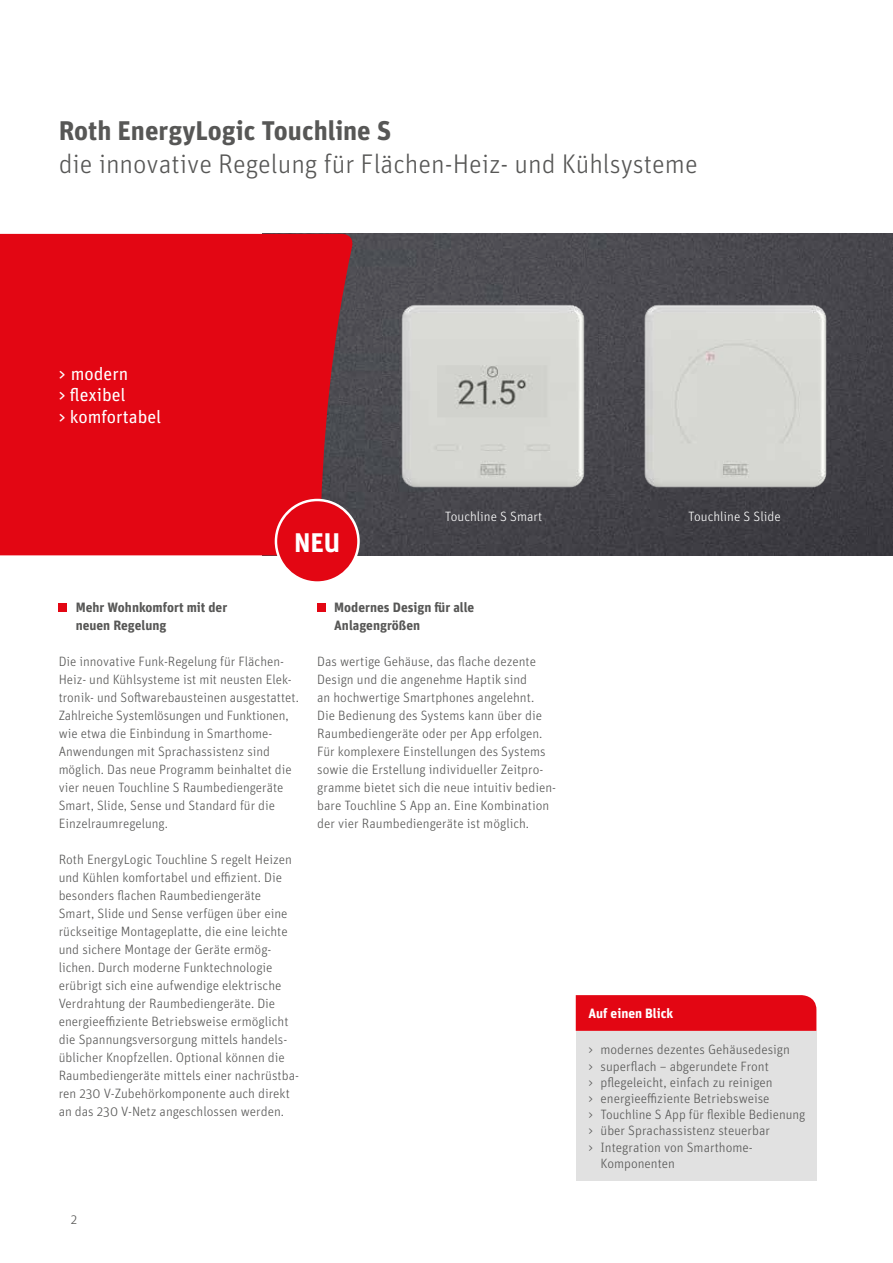
<style>
.page{position:relative;width:893px;height:1263px;background:#fff}
.page>*{position:absolute;margin:0;border:0;box-sizing:border-box;transform-origin:0 0}
.t1{font:300 27px "Unit OT";color:#575756}
.t2{font:700 27px "Unit OT";color:#575756}
.t3{font:700 27px "Unit OT";color:#fff}
.t4{font:18px/21.6px "Unit OT";color:#fff}
.t5{font:300 13.5px/18px "Unit OT";color:#575756}
.t6{font:700 13.5px/18px "Unit OT";color:#575756}
.t7{font:300 13.5px "Unit OT";color:#fff}
.t8{font:700 13.5px "Unit OT";color:#fff}
</style>
<div class="page">
<img style="left:355px;top:234px;width:538px;height:321px">
<div style="left:0;top:234px;width:355px;height:321px;background:#e30613"></div>
<div style="left:59px;top:603px;width:8px;height:9px;background:#e30613"></div>
<div style="left:317px;top:603px;width:9px;height:9px;background:#e30613"></div>
<svg style="left:275px;top:499px;width:85px;height:85px"></svg>
<div style="left:277px;top:501px;width:80px;height:80px;background:#e30613;border-radius:50%"></div>
<div style="left:576px;top:1031px;width:240px;height:149px;background:#e1e1e1"></div>
<div style="left:576px;top:995px;width:240px;height:36px;background:#e30613"></div>
<img style="left:360px;top:262px;width:242px;height:264px">
<img style="left:602px;top:262px;width:265px;height:264px">
<h1 class="t2" style="left:59px;top:113px;width:334px">Roth EnergyLogic Touchline S</h1>
<h1 class="t1" style="left:59px;top:148px;width:641px">die innovative Regelung für Flächen-Heiz- und Kühlsysteme</h1>
<h2 class="t4" style="left:59px;top:362px;width:104px">&gt; modern<br>&gt; flexibel<br>&gt; komfortabel</h2>
<h1 class="t3" style="left:294px;top:525px;width:48px">NEU</h1>
<p class="t7" style="left:445px;top:508px;width:99px">Touchline S Smart</p>
<p class="t7" style="left:688px;top:508px;width:94px">Touchline S Slide</p>
<p class="t6" style="left:76px;top:598px;width:153px">Mehr Wohnkomfort mit der neuen Regelung</p>
<p class="t5" style="left:59px;top:652px;width:242px">Die innovative Funk-Regelung für Flächen-Heiz- und Kühlsysteme ist mit neusten Elek&shy;tronik- und Softwarebausteinen ausgestattet.<br>Zahlreiche Systemlösungen und Funktionen, wie etwa die Einbindung in Smarthome-Anwendungen mit Sprachassistenz sind möglich. Das neue Programm beinhaltet die vier neuen Touchline S Raumbediengeräte Smart, Slide, Sense und Standard für die Einzelraumregelung.</p>
<p class="t5" style="left:59px;top:850px;width:242px">Roth EnergyLogic Touchline S regelt Heizen und Kühlen komfortabel und effizient. Die besonders flachen Raumbediengeräte Smart, Slide und Sense verfügen über eine rückseitige Montageplatte, die eine leichte und sichere Montage der Geräte ermög&shy;lichen. Durch moderne Funktechnologie erübrigt sich eine aufwendige elektrische Verdrahtung der Raumbediengeräte. Die energieeffiziente Betriebsweise ermöglicht die Spannungsversorgung mittels handels&shy;üblicher Knopfzellen. Optional können die Raumbediengeräte mittels einer nachrüstba&shy;ren 230 V-Zubehörkomponente auch direkt an das 230 V-Netz angeschlossen werden.</p>
<p class="t6" style="left:334px;top:598px;width:142px">Modernes Design für alle<br>Anlagengrößen</p>
<p class="t5" style="left:317px;top:652px;width:240px">Das wertige Gehäuse, das flache dezente Design und die angenehme Haptik sind<br>an hochwertige Smartphones angelehnt.<br>Die Bedienung des Systems kann über die Raumbediengeräte oder per App erfolgen.<br>Für komplexere Einstellungen des Systems sowie die Erstellung individueller Zeitpro&shy;gramme bietet sich die neue intuitiv bedien&shy;bare Touchline S App an. Eine Kombination der vier Raumbediengeräte ist möglich.</p>
<p class="t5" style="left:71px;top:1210px;width:8px">2</p>
<p class="t8" style="left:588px;top:1005px;width:86px">Auf einen Blick</p>
<p class="t5" style="left:588px;top:1041px;width:203px">&gt; modernes dezentes Gehäusedesign</p>
<p class="t5" style="left:588px;top:1057px;width:182px">&gt; superflach – abgerundete Front</p>
<p class="t5" style="left:588px;top:1073px;width:186px">&gt; pflegeleicht, einfach zu reinigen</p>
<p class="t5" style="left:588px;top:1089px;width:183px">&gt; energieeffiziente Betriebsweise</p>
<p class="t5" style="left:588px;top:1105px;width:218px">&gt; Touchline S App für flexible Bedienung</p>
<p class="t5" style="left:588px;top:1122px;width:183px">&gt; über Sprachassistenz steuerbar</p>
<p class="t5" style="left:588px;top:1138px;width:166px">&gt; Integration von Smarthome-</p>
<p class="t5" style="left:600px;top:1154px;width:76px">Komponenten</p>
</div>
